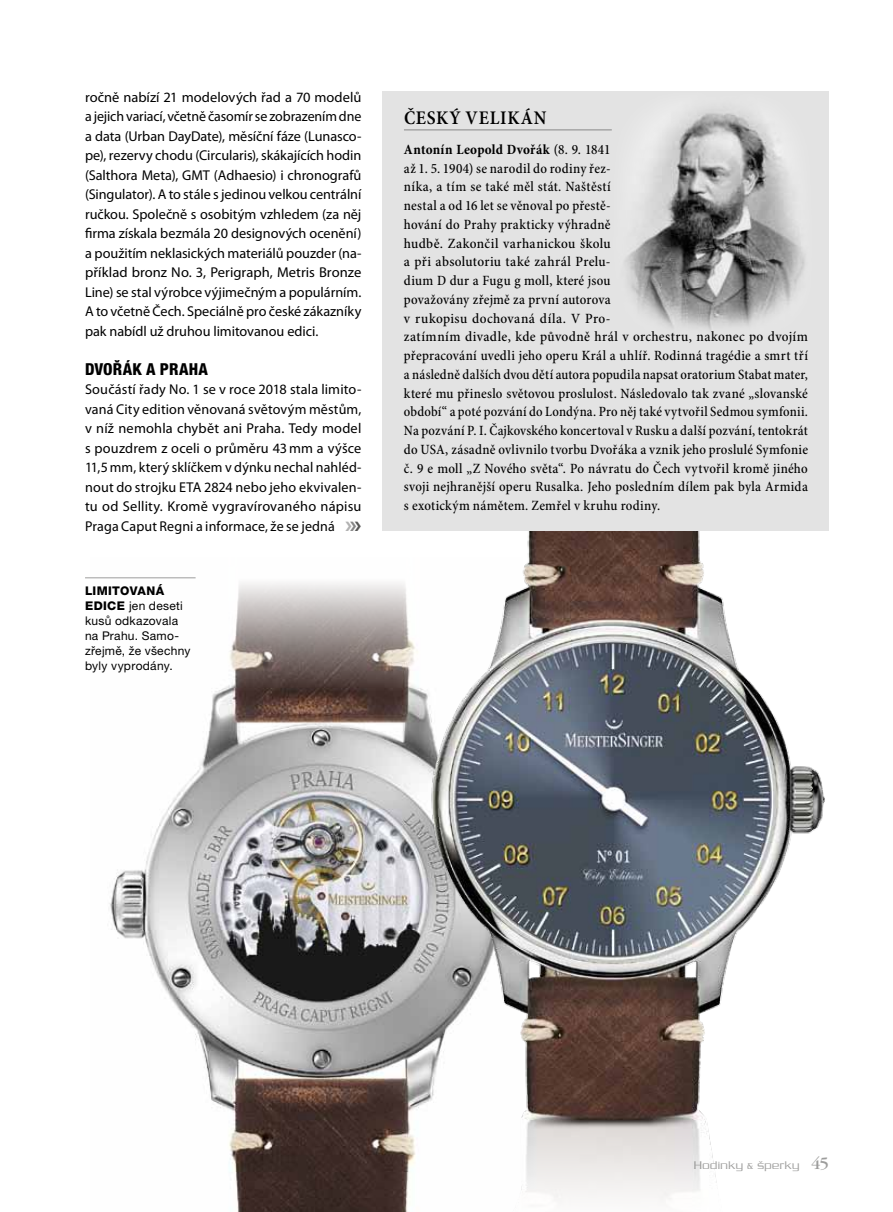
<style>
.page{position:relative;width:893px;height:1212px;background:#fff}
.page>*{position:absolute;margin:0;border:0;box-sizing:border-box;transform-origin:0 0}
.t1{font:600 condensed 19.5px "Minion Pro";letter-spacing:.04em;color:#000}
.t2{font:800 condensed 16.5px "Helvetica Neue LT Pro";letter-spacing:.015em;color:#000}
.t3{font:500 condensed 14.25px/18.8px "Minion Pro";letter-spacing:.015em;color:#000}
.t4{font:14.25px/19.5px "Myriad Pro";letter-spacing:.005em;color:#000;text-align:justify}
.t5{font:13.5px "Zapf Dingbats Std";color:#b2b2b2}
.t6{font:12px/15px "Helvetica Neue LT Pro";letter-spacing:.025em;color:#000}
.t7{font:300 12px "Serpentine CE";letter-spacing:.045em;color:#9d9d9c}
.s1{color:#878787}
.s2{color:#575756}
.s3{font-weight:800}
.s4{font-weight:700}
.s5{font-size:9px}
.s6{font-family:"ITC Garamond CE";font-weight:400;font-size:18px}
</style>
<div class="page">
<img style="left:91px;top:578px;width:309px;height:634px">
<img style="left:400px;top:531px;width:425px;height:681px">
<div style="left:383px;top:91px;width:446px;height:440px;background:#e3e3e3"></div>
<img style="left:625px;top:110px;width:180px;height:221px">
<hr style="left:85px;top:577px;width:111px;height:1px;background:#9d9d9c">
<hr style="left:404px;top:130px;width:208px;height:1px;background:#878787">
<p class="t4" style="left:85px;top:87px;width:278px">ročně nabízí 21 modelových řad a 70 modelů a jejich variací, včetně časomír se zobrazením dne a data (Urban DayDate), měsíční fáze (Lunasco&shy;pe), rezervy chodu (Circularis), skákajících hodin (Salthora Meta), GMT</p>
<p class="t4" style="left:85px;top:165px;width:278px;text-indent:129px">(Adhaesio) i chronografů (Singulator). A to stále s jedinou velkou centrální ručkou. Společně s osobitým vzhledem (za něj firma získala bezmála 20 designových ocenění) a použitím neklasických materiálů pouzder (na&shy;příklad bronz No. 3, Perigraph, Metris Bronze Line) se stal výrobce výjimečným a populárním.<br>A to včetně Čech. Speciálně pro české zákazníky pak nabídl už druhou limitovanou edici.</p>
<p class="t2" style="left:85px;top:358px;width:124px">DVOŘÁK A PRAHA</p>
<p class="t4" style="left:85px;top:379px;width:278px">Součástí řady No. 1 se v roce 2018 stala limito&shy;vaná City edition věnovaná světovým městům, v níž nemohla chybět ani Praha. Tedy model s pouzdrem z oceli o průměru 43 mm a výšce 11,5mm, který sklíčkem v dýnku nechal nahléd&shy;nout do strojku ETA</p>
<p class="t4" style="left:85px;top:477px;width:278px;text-indent:119px">2824 nebo jeho ekvivalen&shy;tu od Sellity. Kromě vygravírovaného nápisu Praga Caput Regni a informace, že se jedná</p>
<p class="t5" style="left:345px;top:519px;width:18px">❯<span class="s1">❯</span><span class="s2">❯</span></p>
<p class="t6" style="left:85px;top:583px;width:107px"><span class="s3">LIMITOVANÁ<br>EDICE</span> jen deseti kusů odkazovala na Prahu. Samo&shy;zřejmě, že všechny byly vyprodány.</p>
<h1 class="t1" style="left:404px;top:107px;width:144px">ČESKÝ VELIKÁN</h1>
<p class="t3" style="left:404px;top:141px;width:406px"><span class="s4">Antonín Leopold Dvořák</span> (8. 9. 1841<br>až 1. 5. 1904) se narodil do rodiny řez-<br>níka, a tím se také měl stát. Naštěstí<br>nestal a od 16 let se věnoval po přestě-<br>hování do Prahy prakticky výhradně<br>hudbě. Zakončil varhanickou školu<br>a při absolutoriu také zahrál Prelu-<br>dium D dur a Fugu g moll, které jsou<br>považovány zřejmě za první autorova<br>v rukopisu dochovaná díla. V Pro-<br>zatímním divadle, kde původně hrál v orchestru, nakonec po dvojím přepracování uvedli jeho operu Král a uhlíř. Rodinná tragédie a smrt tří a následně dalších dvou dětí autora popudila napsat oratorium Stabat mater, které mu přineslo světovou proslulost. Následovalo tak zvané „slovanské období“ a poté pozvání do Londýna. Pro něj také vytvořil Sedmou symfonii.<br>Na pozvání P. I. Čajkovského koncertoval v Rusku a další pozvání, tentokrát do USA, zásadně ovlivnilo tvorbu Dvořáka a vznik jeho proslulé Symfonie č. 9 e moll „Z Nového světa“. Po návratu do Čech vytvořil kromě jiného svoji nejhranější operu Rusalka. Jeho posledním dílem pak byla Armida s exotickým námětem. Zemřel v kruhu rodiny.</p>
<p class="t7" style="left:694px;top:1160px;width:137px">Hodinky <span class="s5">&amp;</span> šperky <span class="s6">45</span></p>
</div>
